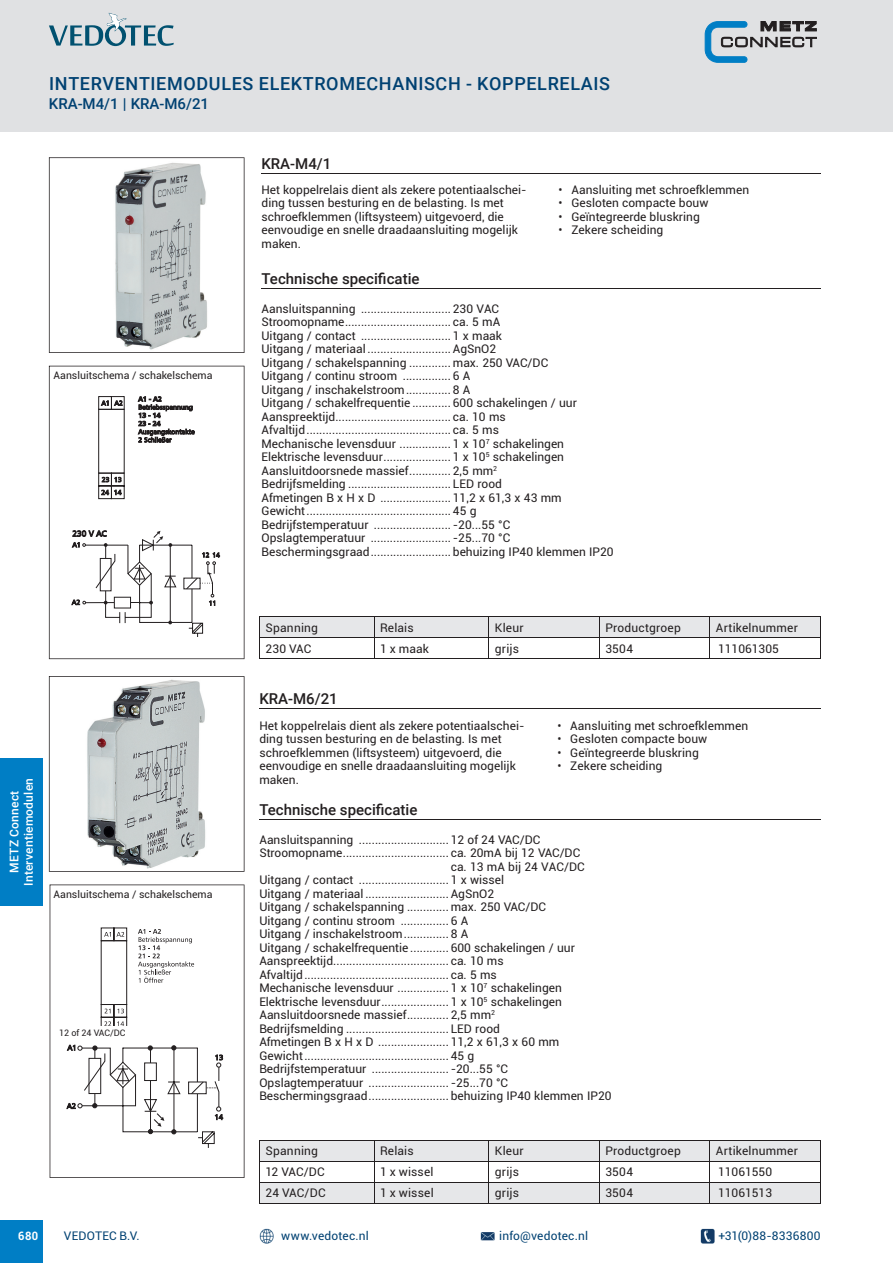
<style>
.page{position:relative;width:893px;height:1263px;background:#fff}
.page>*{position:absolute;margin:0;border:0;box-sizing:border-box;transform-origin:0 0}
.t1{font:500 18px "Roboto";letter-spacing:.035em;color:#004172}
.t2{font:500 15px "Roboto";color:#231f20}
.t3{font:500 15px "Roboto";color:#004172}
.t4{font:12px/13.5px "Roboto";color:#231f20}
.t5{font:12px "Roboto";letter-spacing:.02em;color:#004172}
.t6{font:12px "Roboto";letter-spacing:.02em;color:#231f20}
.t7{font:500 12px/14.4px "Roboto";letter-spacing:.02em;color:#fff;text-align:center}
.t8{font:700 11.7px "Roboto";color:#fff;scale:.95 1}
.t9{font:10.5px "Roboto";color:#231f20}
.t10{font:9px "Roboto";color:#231f20}
</style>
<div class="page">
<div style="left:0;top:758px;width:43px;height:148px;background:#007ec5"></div>
<div style="left:0;top:1220px;width:43px;height:43px;background:#007ec5"></div>
<div style="left:0;top:0;width:893px;height:132px;background:#e0e1e3"></div>
<svg style="left:705px;top:21px;width:112px;height:41px"></svg>
<svg style="left:49px;top:13px;width:125px;height:33px"></svg>
<img style="left:700px;top:1229px;width:15px;height:14px">
<img style="left:259px;top:1229px;width:15px;height:14px">
<img style="left:480px;top:1232px;width:15px;height:9px">
<svg style="left:49px;top:157px;width:195px;height:196px"></svg>
<hr style="left:261px;top:173px;width:560px;height:1px;background:#231f20">
<hr style="left:261px;top:288px;width:560px;height:1px;background:#231f20">
<svg style="left:49px;top:366px;width:195px;height:293px"></svg>
<svg style="left:49px;top:676px;width:195px;height:196px"></svg>
<svg style="left:50px;top:884px;width:194px;height:294px"></svg>
<svg style="left:259px;top:617px;width:562px;height:42px"></svg>
<hr style="left:259px;top:659px;width:115px;height:1px;background:#231f20">
<hr style="left:374px;top:659px;width:115px;height:1px;background:#231f20">
<hr style="left:489px;top:659px;width:110px;height:1px;background:#231f20">
<hr style="left:599px;top:659px;width:111px;height:1px;background:#231f20">
<hr style="left:710px;top:659px;width:111px;height:1px;background:#231f20">
<hr style="left:259px;top:709px;width:562px;height:1px;background:#231f20">
<hr style="left:259px;top:819px;width:562px;height:1px;background:#231f20">
<svg style="left:259px;top:1140px;width:562px;height:63px"></svg>
<hr style="left:259px;top:1203px;width:115px;height:1px;background:#231f20">
<hr style="left:374px;top:1203px;width:115px;height:1px;background:#231f20">
<hr style="left:489px;top:1203px;width:110px;height:1px;background:#231f20">
<hr style="left:599px;top:1203px;width:111px;height:1px;background:#231f20">
<hr style="left:710px;top:1203px;width:111px;height:1px;background:#231f20">
<div style="left:59px;top:1026px;width:175px;height:127px;background:#fff"></div>
<svg style="left:66px;top:927px;width:158px;height:221px"></svg>
<div style="left:59px;top:1029px;width:105px;height:11px;background:#fff"></div>
<div style="left:58px;top:525px;width:175px;height:117px;background:#fff"></div>
<svg style="left:71px;top:530px;width:149px;height:107px"></svg>
<h1 class="t1" style="left:49px;top:71px;width:562px">INTERVENTIEMODULES ELEKTROMECHANISCH - KOPPELRELAIS</h1>
<p class="t3" style="left:49px;top:93px;width:162px">KRA-M4/1 | KRA-M6/21</p>
<p class="t9" style="left:54px;top:368px;width:160px">Aansluitschema / schakelschema</p>
<p class="t2" style="left:261px;top:153px;width:71px">KRA-M4/1</p>
<p class="t4" style="left:261px;top:183px;width:267px">Het koppelrelais dient als zekere potentiaalschei&shy;ding tussen besturing en de belasting. Is met schroefklemmen (liftsysteem) uitgevoerd, die eenvoudige en snelle draadaansluiting mogelijk maken.</p>
<p class="t4" style="left:559px;top:183px;width:192px">• Aansluiting met schroefklemmen</p>
<p class="t4" style="left:559px;top:196px;width:151px">• Gesloten compacte bouw</p>
<p class="t4" style="left:559px;top:210px;width:143px">• Geïntegreerde bluskring</p>
<p class="t4" style="left:559px;top:223px;width:106px">• Zekere scheiding</p>
<p class="t2" style="left:261px;top:268px;width:160px">Technische specificatie</p>
<p class="t4" style="left:261px;top:301px;width:354px">Aansluitspanning ............................ 230 VAC<br>Stroomopname ................................. ca. 5 mA<br>Uitgang / contact ............................ 1 x maak<br>Uitgang / materiaal ..........................AgSnO2<br>Uitgang / schakelspanning ............. max. 250 VAC/DC<br>Uitgang / continu stroom ............... 6 A<br>Uitgang / inschakelstroom .............. 8 A<br>Uitgang / schakelfrequentie ............ 600 schakelingen / uur Aanspreektijd .................................... ca. 10 ms<br>Afvaltijd ............................................. ca. 5 ms<br>Mechanische levensduur ................ 1 x 10<sup>7</sup> schakelingen Elektrische levensduur ..................... 1 x 10<sup>5</sup> schakelingen Aansluitdoorsnede massief ............. 2,5 mm<sup>2<br></sup>Bedrijfsmelding ................................ LED rood<br>Afmetingen B x H x D ...................... 11,2 x 61,3 x 43 mm<br>Gewicht .............................................45 g<br>Bedrijfstemperatuur ........................ -20...55 °C Opslagtemperatuur ......................... -25...70 °C Beschermingsgraad ......................... behuizing IP40 klemmen IP20</p>
<p class="t7" style="left:7px;top:886px;width:109px;rotate:-90deg">METZ Connect<br>Interventiemodulen</p>
<p class="t9" style="left:54px;top:887px;width:160px">Aansluitschema / schakelschema</p>
<p class="t10" style="left:59px;top:1026px;width:68px">12 of 24 VAC/DC</p>
<p class="t4" style="left:266px;top:620px;width:54px">Spanning</p>
<p class="t4" style="left:380px;top:620px;width:35px">Relais</p>
<p class="t4" style="left:495px;top:620px;width:30px">Kleur</p>
<p class="t6" style="left:605px;top:619px;width:77px">Productgroep</p>
<p class="t6" style="left:716px;top:619px;width:84px">Artikelnummer</p>
<p class="t4" style="left:266px;top:641px;width:47px">230 VAC</p>
<p class="t4" style="left:380px;top:641px;width:51px">1 x maak</p>
<p class="t4" style="left:495px;top:641px;width:26px">grijs</p>
<p class="t4" style="left:605px;top:641px;width:29px">3504</p>
<p class="t4" style="left:718px;top:641px;width:62px">111061305</p>
<p class="t2" style="left:259px;top:688px;width:80px">KRA-M6/21</p>
<p class="t4" style="left:259px;top:718px;width:267px">Het koppelrelais dient als zekere potentiaalschei&shy;ding tussen besturing en de belasting. Is met schroefklemmen (liftsysteem) uitgevoerd, die eenvoudige en snelle draadaansluiting mogelijk maken.</p>
<p class="t4" style="left:557px;top:718px;width:192px">• Aansluiting met schroefklemmen</p>
<p class="t4" style="left:557px;top:732px;width:151px">• Gesloten compacte bouw</p>
<p class="t4" style="left:557px;top:745px;width:143px">• Geïntegreerde bluskring</p>
<p class="t4" style="left:557px;top:759px;width:106px">• Zekere scheiding</p>
<p class="t2" style="left:259px;top:799px;width:160px">Technische specificatie</p>
<p class="t4" style="left:259px;top:832px;width:283px">Aansluitspanning ............................ 12 of 24 VAC/DC</p>
<p class="t4" style="left:259px;top:846px;width:322px">Stroomopname ................................. ca. 20mA bij 12 VAC/DC</p>
<p class="t4" style="left:451px;top:859px;width:135px">ca. 13 mA bij 24 VAC/DC</p>
<p class="t4" style="left:259px;top:873px;width:246px">Uitgang / contact ............................ 1 x wissel</p>
<p class="t4" style="left:259px;top:886px;width:236px">Uitgang / materiaal ..........................AgSnO2</p>
<p class="t4" style="left:259px;top:900px;width:288px">Uitgang / schakelspanning ............. max. 250 VAC/DC</p>
<p class="t4" style="left:259px;top:913px;width:210px">Uitgang / continu stroom ............... 6 A</p>
<p class="t4" style="left:259px;top:927px;width:210px">Uitgang / inschakelstroom .............. 8 A</p>
<p class="t4" style="left:259px;top:940px;width:317px">Uitgang / schakelfrequentie ............ 600 schakelingen / uur</p>
<p class="t4" style="left:259px;top:954px;width:246px">Aanspreektijd .................................... ca. 10 ms</p>
<p class="t4" style="left:259px;top:967px;width:239px">Afvaltijd ............................................. ca. 5 ms</p>
<p class="t4" style="left:259px;top:981px;width:304px">Mechanische levensduur ................ 1 x 10<sup>7</sup> schakelingen</p>
<p class="t4" style="left:259px;top:994px;width:304px">Elektrische levensduur ..................... 1 x 10<sup>5</sup> schakelingen</p>
<p class="t4" style="left:259px;top:1008px;width:237px">Aansluitdoorsnede massief ............. 2,5 mm<sup>2</sup></p>
<p class="t4" style="left:259px;top:1021px;width:242px">Bedrijfsmelding ................................ LED rood</p>
<p class="t4" style="left:259px;top:1035px;width:301px">Afmetingen B x H x D ...................... 11,2 x 61,3 x 60 mm</p>
<p class="t4" style="left:259px;top:1048px;width:217px">Gewicht .............................................45 g</p>
<p class="t4" style="left:259px;top:1062px;width:250px">Bedrijfstemperatuur ........................ -20...55 °C</p>
<p class="t4" style="left:259px;top:1075px;width:250px">Opslagtemperatuur ......................... -25...70 °C</p>
<p class="t4" style="left:259px;top:1089px;width:354px">Beschermingsgraad ......................... behuizing IP40 klemmen IP20</p>
<p class="t8" style="left:18px;top:1227px;width:23px">680</p>
<p class="t4" style="left:266px;top:1144px;width:54px">Spanning</p>
<p class="t4" style="left:380px;top:1144px;width:35px">Relais</p>
<p class="t4" style="left:495px;top:1144px;width:30px">Kleur</p>
<p class="t6" style="left:605px;top:1142px;width:77px">Productgroep</p>
<p class="t6" style="left:716px;top:1142px;width:84px">Artikelnummer</p>
<p class="t4" style="left:266px;top:1165px;width:61px">12 VAC/DC</p>
<p class="t4" style="left:380px;top:1165px;width:55px">1 x wissel</p>
<p class="t4" style="left:495px;top:1165px;width:26px">grijs</p>
<p class="t4" style="left:605px;top:1165px;width:29px">3504</p>
<p class="t4" style="left:718px;top:1165px;width:56px">11061550</p>
<p class="t4" style="left:266px;top:1186px;width:61px">24 VAC/DC</p>
<p class="t4" style="left:380px;top:1186px;width:55px">1 x wissel</p>
<p class="t4" style="left:495px;top:1186px;width:26px">grijs</p>
<p class="t4" style="left:605px;top:1186px;width:29px">3504</p>
<p class="t4" style="left:718px;top:1186px;width:56px">11061513</p>
<p class="t5" style="left:64px;top:1227px;width:77px">VEDOTEC B.V.</p>
<p class="t5" style="left:281px;top:1227px;width:89px">www.vedotec.nl</p>
<p class="t5" style="left:499px;top:1227px;width:91px">info@vedotec.nl</p>
<p class="t5" style="left:718px;top:1227px;width:104px">+31(0)88-8336800</p>
</div>
